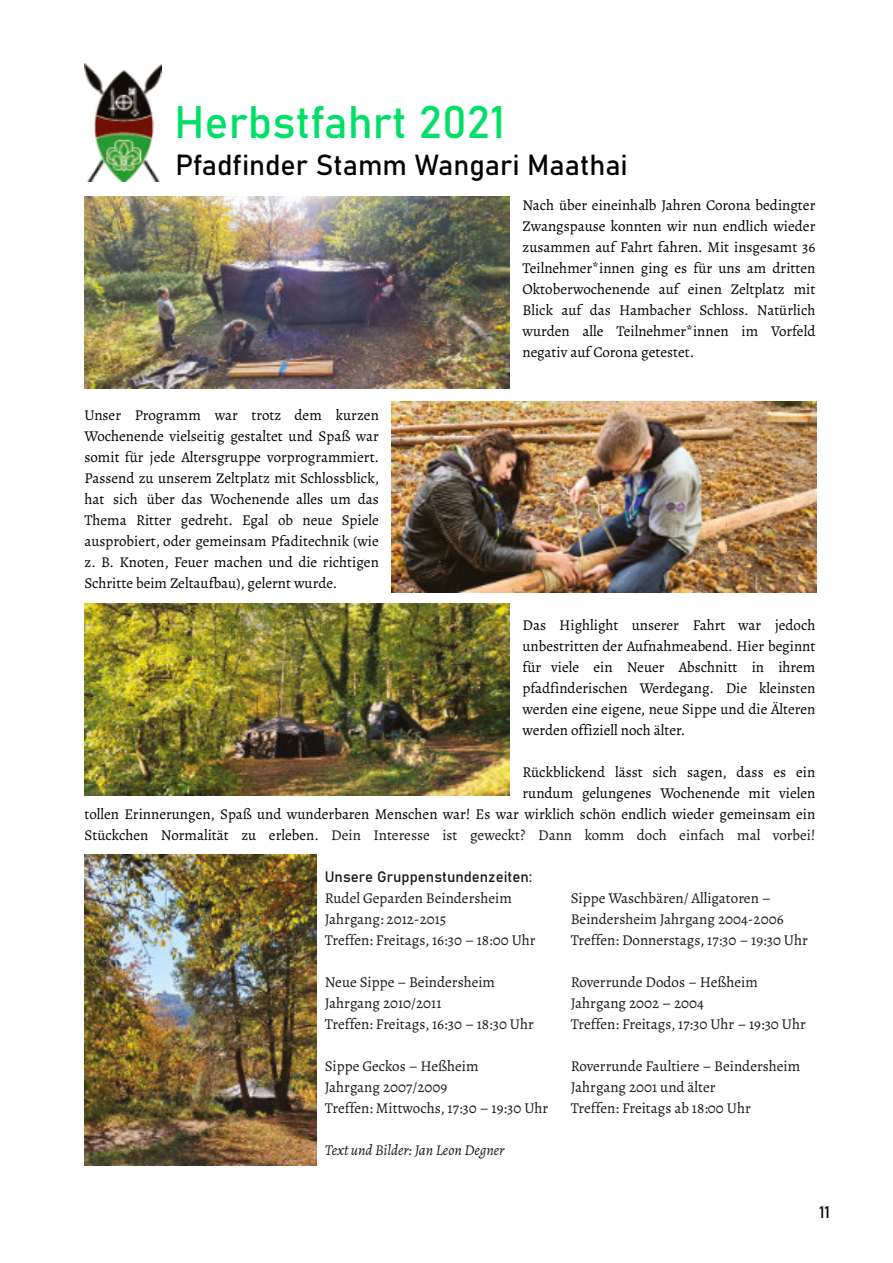
<style>
.page{position:relative;width:893px;height:1263px;background:#fff}
.page>*{position:absolute;margin:0;border:0;box-sizing:border-box;transform-origin:0 0}
.t1{font:45px "Bahnschrift";color:#00e066}
.t2{font:28.65px "Bahnschrift";color:#000}
.t3{font:16.5px "Bahnschrift";color:#000706}
.t4{font:15px/21px "Alegreya";color:#000;text-align:justify}
.t5{font:15px/21px "Alegreya";color:#181715}
.t6{font:15px "Bahnschrift";color:#181715}
.t7{font:italic 15px "Alegreya";color:#181715}
.s1{color:#181715}
</style>
<div class="page">
<img style="left:84px;top:197px;width:426px;height:192px">
<img style="left:392px;top:401px;width:425px;height:192px">
<img style="left:84px;top:603px;width:426px;height:192px">
<img style="left:84px;top:64px;width:77px;height:117px">
<img style="left:84px;top:855px;width:232px;height:310px">
<h1 class="t1" style="left:174px;top:103px;width:333px">Herbstfahrt 2021</h1>
<h2 class="t2" style="left:175px;top:152px;width:454px">Pfadfinder Stamm Wangari Maathai</h2>
<p class="t4" style="left:84px;top:404px;width:296px">Unser Programm war trotz dem kurzen Wochenende vielseitig gestaltet und Spaß war somit für jede Altersgruppe vorprogrammiert.<br>Passend zu unserem Zeltplatz mit Schlossblick, hat sich über das Wochenende alles um das Thema Ritter gedreht. Egal ob neue Spiele ausprobiert, oder gemeinsam Pfaditechnik (wie z. B. Knoten, Feuer machen und die richtigen Schritte beim Zeltaufbau), gelernt wurde.</p>
<p class="t4" style="left:522px;top:194px;width:294px">Nach über eineinhalb Jahren Corona bedingter Zwangspause konnten wir nun endlich wieder zusammen auf Fahrt fahren. Mit insgesamt 36<br>Teilnehmer*innen ging es für uns am dritten Oktoberwochenende auf einen Zeltplatz mit Blick auf das Hambacher Schloss. Natürlich wurden alle Teilnehmer*innen im Vorfeld negativ auf Corona getestet.</p>
<p class="t4" style="left:522px;top:614px;width:294px">Das Highlight unserer Fahrt war jedoch unbestritten der Aufnahmeabend. Hier beginnt für viele ein Neuer Abschnitt in ihrem pfadfinderischen Werdegang. Die kleinsten werden eine eigene, neue Sippe und die Älteren werden offiziell noch älter.</p>
<p class="t4" style="left:84px;top:761px;width:732px;text-align:right">Rückblickend lässt sich sagen, dass es ein<br>rundum gelungenes Wochenende mit vielen<br>tollen Erinnerungen, Spaß und wunderbaren Menschen war! Es war wirklich schön endlich wieder gemeinsam ein Stückchen Normalität zu erleben. <span class="s1">Dein Interesse ist geweckt? Dann komm doch einfach mal vorbei!</span></p>
<p class="t6" style="left:325px;top:870px;width:209px">Unsere Gruppenstundenzeiten:</p>
<p class="t5" style="left:325px;top:887px;width:212px">Rudel Geparden Beindersheim<br>Jahrgang: 2012-2015<br>Treffen: Freitags, 16:30 – 18:00 Uhr</p>
<p class="t5" style="left:325px;top:971px;width:211px">Neue Sippe – Beindersheim<br>Jahrgang 2010/2011<br>Treffen: Freitags, 16:30 – 18:30 Uhr</p>
<p class="t5" style="left:325px;top:1055px;width:225px">Sippe Geckos – Heßheim<br>Jahrgang 2007/2009<br>Treffen: Mittwochs, 17:30 – 19:30 Uhr</p>
<p class="t7" style="left:325px;top:1140px;width:181px">Text und Bilder: Jan Leon Degner</p>
<p class="t5" style="left:571px;top:887px;width:239px">Sippe Waschbären/ Alligatoren –<br>Beindersheim Jahrgang 2004-2006<br>Treffen: Donnerstags, 17:30 – 19:30 Uhr</p>
<p class="t5" style="left:571px;top:971px;width:236px">Roverrunde Dodos – Heßheim<br>Jahrgang 2002 – 2004<br>Treffen: Freitags, 17:30 Uhr – 19:30 Uhr</p>
<p class="t5" style="left:571px;top:1055px;width:231px">Roverrunde Faultiere – Beindersheim<br>Jahrgang 2001 und älter<br>Treffen: Freitags ab 18:00 Uhr</p>
<p class="t3" style="left:819px;top:1205px;width:12px">11</p>
</div>
